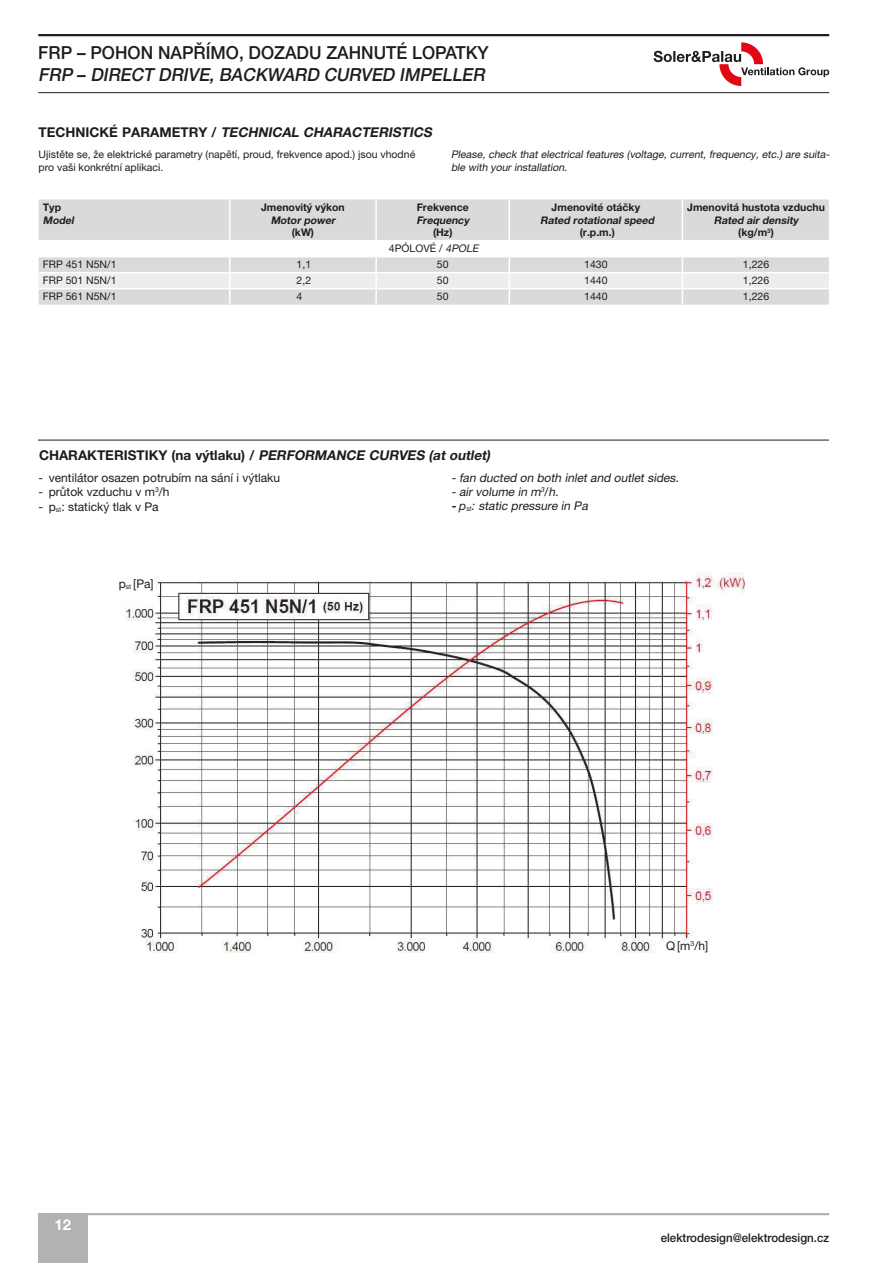
<style>
.page{position:relative;width:893px;height:1263px;background:#fff}
.page>*{position:absolute;margin:0;border:0;box-sizing:border-box;transform-origin:0 0}
.t1{font:500 18px/22.5px "Helvetica Neue LT Pro";color:#1d1d1b;scale:.96 1}
.t2{font:700 15px "Helvetica Neue LT Pro";color:#fff}
.t3{font:13.8px "Calibri";color:#1d1d1b}
.t4{font:700 13.5px "Helvetica Neue LT Pro";color:#1d1d1b}
.t5{font:italic 700 13.5px "Helvetica Neue LT Pro";color:#1d1d1b}
.t6{font:12px "Helvetica Neue LT Pro";color:#1d1d1b}
.t7{font:italic 12px "Helvetica Neue LT Pro";color:#1d1d1b}
.t8{font:500 12px "Helvetica Neue LT Pro";color:#1d1d1b;scale:.96 1}
.t9{font:10.5px/12.6px "Helvetica Neue LT Pro";color:#1d1d1b}
.t10{font:italic 10.5px/12.6px "Helvetica Neue LT Pro";color:#1d1d1b}
.t11{font:700 10.5px "Helvetica Neue LT Pro";color:#1d1d1b}
.t12{font:italic 700 10.5px/12.6px "Helvetica Neue LT Pro";color:#1d1d1b;text-align:center}
.s1{font-style:italic}
.s2{font-style:normal}
.s3{font-weight:700}
.s4{font-style:inherit}
</style>
<div class="page">
<hr style="left:38px;top:1213px;width:791px;height:2px;background:#b3b2b2">
<div style="left:38px;top:1214px;width:49px;height:49px;background:#b3b2b2"></div>
<hr style="left:38px;top:34px;width:791px;height:2px;background:#1d1d1b">
<hr style="left:38px;top:92px;width:791px;height:1px;background:#1d1d1b">
<svg style="left:653px;top:42px;width:176px;height:44px"></svg>
<div style="left:39px;top:199px;width:790px;height:106px;background:#dadada"></div>
<div style="left:39px;top:241px;width:790px;height:16px;background:#fff"></div>
<hr style="left:229px;top:199px;width:1px;height:41px;background:#fff">
<hr style="left:375px;top:199px;width:2px;height:41px;background:#fff">
<hr style="left:509px;top:199px;width:1px;height:41px;background:#fff">
<hr style="left:682px;top:199px;width:1px;height:41px;background:#fff">
<hr style="left:39px;top:240px;width:191px;height:1px;background:#fff">
<hr style="left:230px;top:240px;width:146px;height:1px;background:#fff">
<hr style="left:376px;top:240px;width:133px;height:1px;background:#fff">
<hr style="left:509px;top:240px;width:173px;height:1px;background:#fff">
<hr style="left:682px;top:240px;width:147px;height:1px;background:#fff">
<svg style="left:39px;top:257px;width:790px;height:47px;background:#e2e2e2"></svg>
<hr style="left:38px;top:440px;width:791px;height:1px;background:#1d1d1b">
<img style="left:125px;top:572px;width:620px;height:381px">
<div style="left:116px;top:573px;width:40px;height:19px;background:#fff"></div>
<div style="left:664px;top:940px;width:56px;height:20px;background:#fff"></div>
<h1 class="t1" style="left:38px;top:41px;width:471px">FRP – POHON NAPŘÍMO, DOZADU ZAHNUTÉ LOPATKY<br><span class="s1">FRP</span> – <span class="s1">DIRECT DRIVE, BACKWARD CURVED IMPELLER</span></h1>
<p class="t5" style="left:39px;top:124px;width:398px"><span class="s2">T E C H N I C K É P A R A M E T R Y /</span> TECHNICAL CHARACTERISTICS</p>
<p class="t9" style="left:39px;top:148px;width:378px">Ujistěte se, že elektrické parametry (napětí, proud, frekvence apod.) jsou vhodné pro vaši konkrétní aplikaci.</p>
<p class="t10" style="left:451px;top:148px;width:382px">Please, check that electrical features (voltage, current, frequency, etc.) are suita&shy;ble with your installation.</p>
<p class="t11" style="left:43px;top:201px;width:20px">Typ</p>
<p class="t12" style="left:43px;top:213px;width:35px">Model</p>
<p class="t11" style="left:261px;top:201px;width:85px">Jmenovitý výkon</p>
<p class="t12" style="left:271px;top:213px;width:68px">Motor power</p>
<p class="t11" style="left:292px;top:226px;width:24px">(kW)</p>
<p class="t11" style="left:417px;top:201px;width:54px">Frekvence</p>
<p class="t12" style="left:416px;top:213px;width:54px">Frequency</p>
<p class="t11" style="left:433px;top:226px;width:21px">(Hz)</p>
<p class="t9" style="left:389px;top:242px;width:93px">4PÓLOVÉ / <span class="s1">4POLE</span></p>
<p class="t11" style="left:552px;top:201px;width:90px">Jmenovité otáčky</p>
<p class="t12" style="left:540px;top:213px;width:118px">Rated rotational speed</p>
<p class="t11" style="left:580px;top:226px;width:36px">(r.p.m.)</p>
<p class="t11" style="left:687px;top:201px;width:139px">Jmenovitá hustota vzduchu</p>
<p class="t12" style="left:714px;top:213px;width:86px">Rated air density <span class="s2">(kg/m</span><sup>3</sup><span class="s2">)</span></p>
<p class="t9" style="left:43px;top:258px;width:75px">FRP 451 N5N/1</p>
<p class="t9" style="left:297px;top:258px;width:16px">1,1</p>
<p class="t9" style="left:437px;top:258px;width:13px">50</p>
<p class="t9" style="left:584px;top:258px;width:25px">1430</p>
<p class="t9" style="left:743px;top:258px;width:28px">1,226</p>
<p class="t9" style="left:43px;top:274px;width:75px">FRP 501 N5N/1</p>
<p class="t9" style="left:297px;top:274px;width:16px">2,2</p>
<p class="t9" style="left:437px;top:274px;width:13px">50</p>
<p class="t9" style="left:584px;top:274px;width:25px">1440</p>
<p class="t9" style="left:743px;top:274px;width:28px">1,226</p>
<p class="t9" style="left:43px;top:290px;width:75px">FRP 561 N5N/1</p>
<p class="t9" style="left:297px;top:290px;width:7px">4</p>
<p class="t9" style="left:437px;top:290px;width:13px">50</p>
<p class="t9" style="left:584px;top:290px;width:25px">1440</p>
<p class="t9" style="left:743px;top:290px;width:28px">1,226</p>
<p class="t4" style="left:39px;top:446px;width:453px">CHARAKTERISTIKY (na výtlaku) / <span class="s1">PERFORMANCE CURVES (at outlet)</span></p>
<h3 class="t3" style="left:156px;top:452px;width:312px">Giri vent. Contrat. / Rated rotational speed: 1430 r.p.m.</h3>
<p class="t6" style="left:39px;top:470px;width:243px">- ventilátor osazen potrubím na sání i výtlaku</p>
<p class="t6" style="left:39px;top:485px;width:133px">- průtok vzduchu v m<sup>3</sup>/h</p>
<p class="t6" style="left:39px;top:499px;width:122px">- p<sub>st</sub>: statický tlak v Pa</p>
<p class="t6" style="left:119px;top:576px;width:36px">p<sub>st</sub> [Pa]</p>
<h2 class="t2" style="left:55px;top:1215px;width:18px">12</h2>
<p class="t7" style="left:451px;top:470px;width:232px">- fan ducted on both inlet and outlet sides.</p>
<p class="t7" style="left:451px;top:485px;width:111px">- air volume in m<sup>3</sup><span class="s2">/</span> h.</p>
<p class="t7" style="left:451px;top:498px;width:141px"><span class="s3">-</span> <span class="s4">p</span> <sub>s</sub> <sub>t</sub> <span class="s4">:</span> static pressure in Pa</p>
<p class="t6" style="left:666px;top:939px;width:44px">Q [m<sup>3</sup>/h]</p>
<p class="t8" style="left:661px;top:1230px;width:177px">elektrodesign@elektrodesign.cz</p>
</div>
